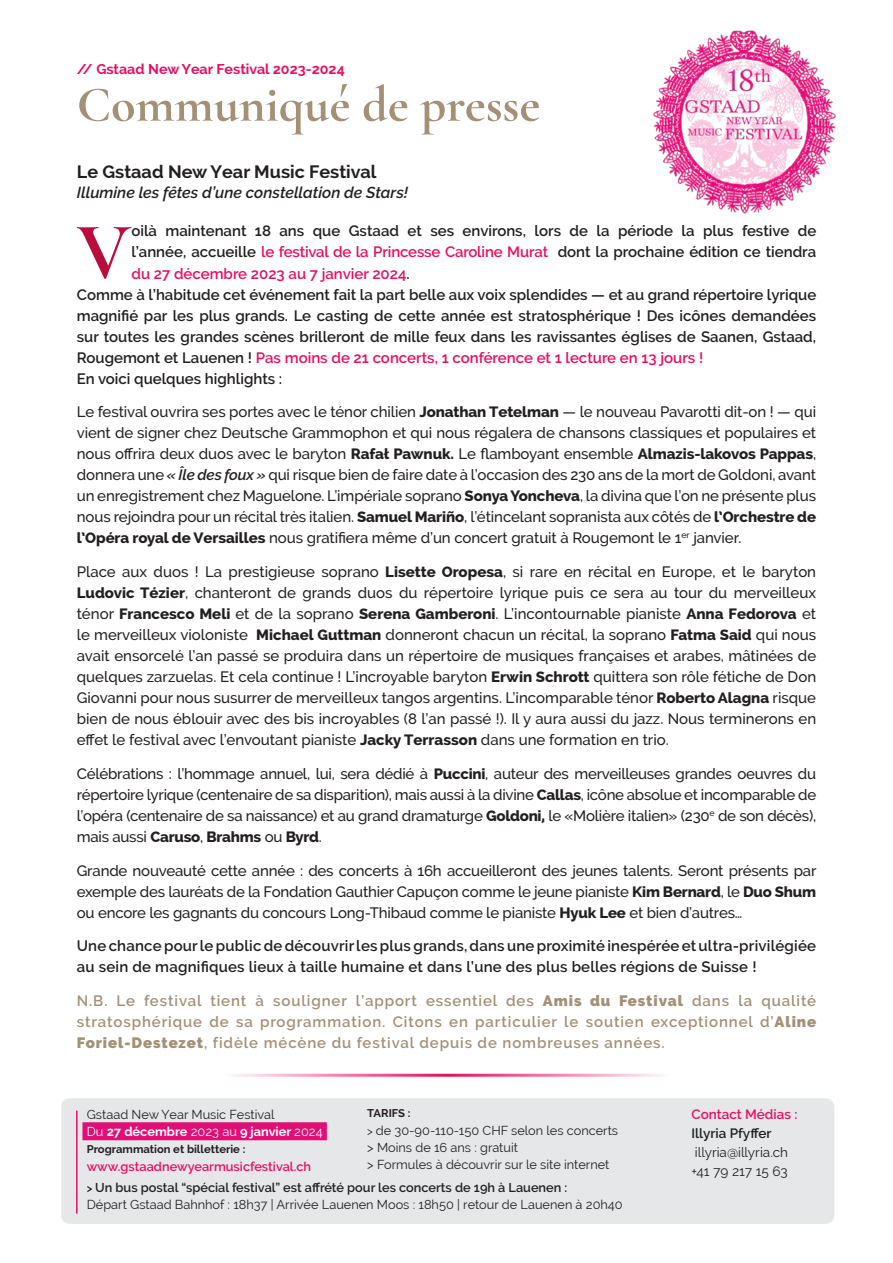
<style>
.page{position:relative;width:893px;height:1263px;background:#fff}
.page>*{position:absolute;margin:0;border:0;box-sizing:border-box;transform-origin:0 0}
.t1{font:700 82.2px "Cormorant Garamond";color:#b80d3e}
.t2{font:700 50.25px "Cormorant Garamond";color:#a39077}
.t3{font:700 18px "Raleway";color:#231f20}
.t4{font:italic 600 15.75px "Raleway";color:#231f20}
.t5{font:500 15px/21px "Raleway";letter-spacing:-.015em;color:#231f20;text-align:justify}
.t6{font:600 15px/21px "Raleway";color:#231f20}
.t7{font:600 15px/21px "Raleway";letter-spacing:.06em;color:#a39077;text-align:justify}
.t8{font:600 15px "Raleway";color:#e50f63}
.t9{font:700 14.25px "Raleway";color:#e50f63}
.t10{font:13.5px/18.8px "Raleway";color:#231f20}
.t11{font:600 13.5px "Raleway";color:#e50f63}
.t12{font:600 13.5px "Raleway";color:#231f20}
.t13{font:12.75px/17.2px "Raleway";color:#231f20}
.t14{font:600 12.75px "Raleway";color:#e50f63}
.t15{font:700 11.25px "Raleway";color:#231f20}
.s1{color:#e50f63}
.s2{color:#231f20}
.s3{font-weight:800}
.s4{font-weight:600;font-style:italic}
.s5{font-weight:900}
.s6{color:#fff}
.s7{font-weight:700;color:#fff}
.s8{font-size:11.25px}
.s9{font-weight:600;font-size:11.25px}
.s10{font-weight:600}
</style>
<div class="page">
<hr style="left:224px;top:1074px;width:445px;height:3px;background:#e50f63">
<img style="left:653px;top:30px;width:183px;height:184px">
<div style="left:61px;top:1098px;width:773px;height:126px;background:#e6e7e9;border-radius:9px"></div>
<div style="left:82px;top:1122px;width:245px;height:18px;background:#e30d76"></div>
<hr style="left:76px;top:1110px;width:2px;height:104px;background:#e50f63">
<p class="t9" style="left:77px;top:61px;width:269px">// Gstaad New Year Festival 2023-2024</p>
<h2 class="t2" style="left:77px;top:74px;width:465px">Communiqué de presse</h2>
<p class="t3" style="left:77px;top:162px;width:301px">Le Gstaad New Year Music Festival</p>
<p class="t4" style="left:77px;top:184px;width:333px">Illumine les fêtes d’une constellation de Stars!</p>
<h1 class="t1" style="left:77px;top:201px;width:56px">V</h1>
<p class="t6" style="left:131px;top:221px;width:686px">oilà maintenant 18 ans que Gstaad et ses environs, lors de la période la plus festive de</p>
<p class="t6" style="left:131px;top:242px;width:686px">l’année, accueille <span class="s1">le festival de la Princesse Caroline Murat</span> dont la prochaine édition ce tiendra</p>
<p class="t8" style="left:131px;top:265px;width:280px">du 27 décembre 2023 au 7 janvier 2024<span class="s2">.</span></p>
<p class="t6" style="left:77px;top:284px;width:741px">Comme à l’habitude cet événement fait la part belle aux voix splendides — et au grand répertoire lyrique</p>
<p class="t6" style="left:77px;top:305px;width:741px">magnifié par les plus grands. Le casting de cette année est stratosphérique ! Des icônes demandées</p>
<p class="t6" style="left:77px;top:326px;width:741px">sur toutes les grandes scènes brilleront de mille feux dans les ravissantes églises de Saanen, Gstaad,</p>
<p class="t8" style="left:77px;top:349px;width:628px"><span class="s2">Rougemont et Lauenen !</span> Pas moins de 21 concerts, 1 conférence et 1 lecture en 13 jours !</p>
<p class="t6" style="left:77px;top:368px;width:207px">En voici quelques highlights :</p>
<p class="t5" style="left:77px;top:401px;width:741px">Le festival ouvrira ses portes avec le ténor chilien <span class="s3">Jonathan Tetelman</span> — le nouveau Pavarotti dit-on ! — qui vient de signer chez Deutsche Grammophon et qui nous régalera de chansons classiques et populaires et nous offrira deux duos avec le baryton <span class="s3">Rafał Pawnuk.</span> Le flamboyant ensemble <span class="s3">Almazis-lakovos Pappas</span>, donnera une <span class="s4">« Île des foux »</span> qui risque bien de faire date à l’occasion des 230 ans de la mort de Goldoni, avant un enregistrement chez Maguelone. L’impériale soprano <span class="s3">Sonya Yoncheva</span>, la divina que l’on ne présente plus nous rejoindra pour un récital très italien. <span class="s3">Samuel Mariño</span>, l’étincelant sopranista aux côtés de <span class="s3">l’Orchestre de l’Opéra royal de Versailles</span> nous gratifiera même d’un concert gratuit à Rougemont le 1<sup>er</sup> janvier.</p>
<p class="t5" style="left:77px;top:561px;width:741px">Place aux duos ! La prestigieuse soprano <span class="s3">Lisette Oropesa</span>, si rare en récital en Europe, et le baryton <span class="s3">Ludovic Tézier</span>, chanteront de grands duos du répertoire lyrique puis ce sera au tour du merveilleux ténor <span class="s3">Francesco Meli</span> et de la soprano <span class="s3">Serena Gamberoni</span>. L’incontournable pianiste <span class="s3">Anna Fedorova</span> et le merveilleux violoniste <span class="s3">Michael Guttman</span> donneront chacun un récital, la soprano <span class="s3">Fatma Said</span> qui nous avait ensorcelé l’an passé se produira dans un répertoire de musiques françaises et arabes, mâtinées de quelques zarzuelas. Et cela continue ! L’incroyable baryton <span class="s3">Erwin Schrott</span> quittera son rôle fétiche de Don Giovanni pour nous susurrer de merveilleux tangos argentins. L’incomparable ténor <span class="s3">Roberto Alagna</span> risque bien de nous éblouir avec des bis incroyables (8 l’an passé !). Il y aura aussi du jazz. Nous terminerons en effet le festival avec l’envoutant pianiste <span class="s3">Jacky Terrasson</span> dans une formation en trio.</p>
<p class="t5" style="left:77px;top:763px;width:741px">Célébrations : l’hommage annuel, lui, sera dédié à <span class="s3">Puccini</span>, auteur des merveilleuses grandes oeuvres du répertoire lyrique (centenaire de sa disparition), mais aussi à la divine <span class="s3">Callas</span>, icône absolue et incomparable de l’opéra (centenaire de sa naissance) et au grand dramaturge <span class="s3">Goldoni,</span> le «Molière italien» (230<sup>e</sup> de son décès), mais aussi <span class="s3">Caruso</span>, <span class="s3">Brahms</span> ou <span class="s3">Byrd</span>.</p>
<p class="t5" style="left:77px;top:860px;width:741px">Grande nouveauté cette année : des concerts à 16h accueilleront des jeunes talents. Seront présents par exemple des lauréats de la Fondation Gauthier Capuçon comme le jeune pianiste <span class="s3">Kim Bernard</span>, le <span class="s3">Duo Shum </span>ou encore les gagnants du concours Long-Thibaud comme le pianiste <span class="s3">Hyuk Lee</span> et bien d’autres…</p>
<p class="t6" style="left:77px;top:935px;width:741px">Une chance pour le public de découvrir les plus grands, dans une proximité inespérée et ultra-privilégiée au sein de magnifiques lieux à taille humaine et dans l’une des plus belles régions de Suisse !</p>
<p class="t7" style="left:77px;top:990px;width:741px">N.B. Le festival tient à souligner l’apport essentiel des <span class="s5">Amis du Festival</span> dans la qualité stratosphérique de sa programmation. Citons en particulier le soutien exceptionnel d’<span class="s5">Aline Foriel-Destezet</span>, fidèle mécène du festival depuis de nombreuses années.</p>
<p class="t13" style="left:87px;top:1105px;width:237px">Gstaad New Year Music Festival<br><span class="s6">Du</span> <span class="s7">27 décembre</span> <span class="s6">2023 au</span> <span class="s7">9 janvier</span> <span class="s6">2024</span></p>
<p class="t15" style="left:87px;top:1143px;width:160px">Programmation et billetterie :</p>
<p class="t14" style="left:87px;top:1159px;width:226px">www.gstaadnewyearmusicfestival.ch</p>
<p class="t15" style="left:367px;top:1107px;width:45px">TARIFS :</p>
<p class="t13" style="left:367px;top:1121px;width:252px"><span class="s8">&gt;</span> de 30-90-110-150 CHF selon les concerts &gt; Moins de 16 ans : gratuit<br>&gt; Formules à découvrir sur le site internet</p>
<p class="t13" style="left:87px;top:1178px;width:537px"><span class="s9">&gt;</span> <span class="s10">Un bus postal “spécial festival” est affrété pour les concerts de 19h à Lauenen :<br></span>Départ Gstaad Bahnhof : 18h37 | Arrivée Lauenen Moos : 18h50 | retour de Lauenen à 20h40</p>
<p class="t11" style="left:691px;top:1107px;width:107px">Contact Médias :</p>
<p class="t12" style="left:691px;top:1126px;width:81px">Illyria Pfyffer</p>
<p class="t10" style="left:691px;top:1143px;width:98px">illyria@illyria.ch +41 79 217 15 63</p>
</div>
